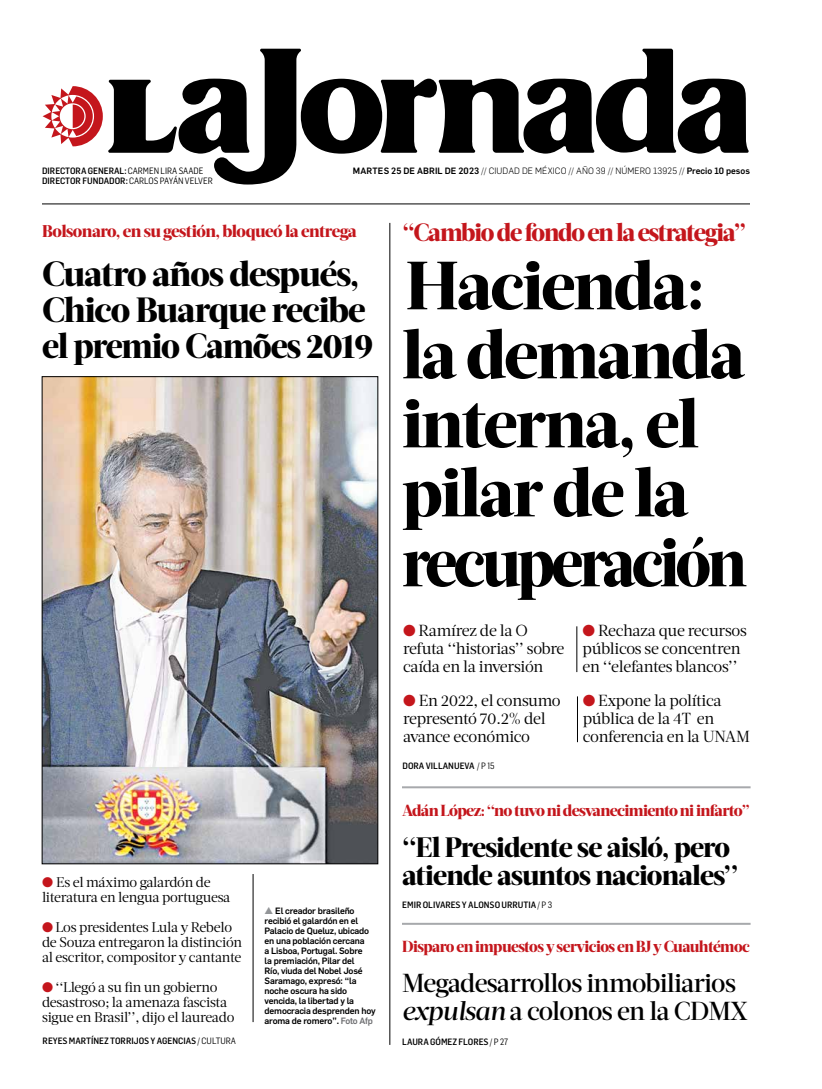
<style>
.page{position:relative;width:822px;height:1089px;background:#fff}
.page>*{position:absolute;margin:0;border:0;box-sizing:border-box;transform-origin:0 0}
.t1{font:800 68px/69.2px "Acta Headline";letter-spacing:-.03em;color:#000}
.t2{font:800 35px/36px "Acta Headline";letter-spacing:-.03em;color:#000}
.t3{font:800 28px/28px "Acta Headline";letter-spacing:-.03em;color:#000}
.t4{font:500 26px/28px "Acta Headline";letter-spacing:-.03em;color:#000}
.t5{font:800 25px "Acta Headline";letter-spacing:-.05em;color:#c4161c}
.t6{font:800 17px "Acta Headline";letter-spacing:-.03em;color:#c4161c}
.t7{font:16px/18px "Acta Deck";letter-spacing:-.02em;color:#000}
.t8{font:800 16px "Acta Headline";letter-spacing:-.04em;color:#c4161c}
.t9{font:14px/15px "Acta Deck";letter-spacing:-.02em;color:#000}
.t10{font:500 9px/10px "Flama";letter-spacing:-.02em;color:#000}
.t11{font:500 9px "Flama Semicond";color:#000}
.t12{font:300 9px "Flama";letter-spacing:.015em;color:#000}
.s1{font-weight:400}
.s2{font-weight:500}
.s3{color:#c4161c}
.s4{color:#939598}
.s5{color:#6d6e71}
.s6{font-style:italic}
</style>
<div class="page">
<svg style="left:43px;top:49px;width:706px;height:136px"></svg>
<hr style="left:42px;top:204px;width:708px;height:1px;background:#000">
<hr style="left:390px;top:223px;width:1px;height:822px;background:#000">
<img style="left:44px;top:379px;width:332px;height:483px">
<div style="left:42px;top:377px;width:336px;height:487px;border:1px solid #000"></div>
<hr style="left:253px;top:874px;width:1px;height:148px;background:#000">
<hr style="left:577px;top:696px;width:1px;height:46px;background:#000">
<hr style="left:577px;top:626px;width:1px;height:46px;background:#000">
<hr style="left:402px;top:786px;width:349px;height:2px;background:#a7a9ac">
<hr style="left:402px;top:923px;width:349px;height:2px;background:#a7a9ac">
<p class="t11" style="left:42px;top:165px;width:163px">DIRECTORA GENERAL: <span class="s1">CARMEN LIRA SAADE</span></p>
<p class="t12" style="left:353px;top:164px;width:399px"><span class="s2">martes 25 de abril de 2023</span> // CIUDAD DE MÉXICO // AÑO 39 // NÚM ERO 13925 // <span class="s2">Precio 10 pesos</span></p>
<p class="t11" style="left:42px;top:175px;width:172px">DIRECTOR FUNDADOR: <span class="s1">CARLOS PAYÁN VELVER</span></p>
<h3 class="t6" style="left:42px;top:220px;width:316px">Bolsonaro, en su gestión, bloqueó la entrega</h3>
<h2 class="t2" style="left:42px;top:256px;width:333px">Cuatro años después,<br>Chico Buarque recibe el premio Camões 2019</h2>
<h3 class="t9" style="left:42px;top:875px;width:190px"><span class="s3">●</span> Es el máximo galardón de literatura en lengua portuguesa</h3>
<h3 class="t9" style="left:42px;top:920px;width:202px"><span class="s3">●</span> Los presidentes Lula y Rebelo de Souza entregaron la distinción al escritor, compositor y cantante</h3>
<h3 class="t9" style="left:42px;top:980px;width:194px"><span class="s3">●</span> ‘‘Llegó a su fin un gobierno desastroso; la amenaza fascista sigue en Brasil’’, dijo el laureado</h3>
<p class="t11" style="left:43px;top:1035px;width:195px">REYES MARTÍNEZ TORRIJOS Y AGENCIAS <span class="s1">/ CULTURA</span></p>
<p class="t10" style="left:265px;top:905px;width:113px"><span class="s4">▲</span> El creador brasileño recibió el galardón en el<br>Palacio de Queluz, ubicado en una población cercana<br>a Lisboa, Portugal. Sobre<br>la premiación, Pilar del<br>Río, viuda del Nobel José<br>Saramago, expresó: ‘‘la noche oscura ha sido vencida, la libertad y la democracia desprenden hoy aroma de romero’’. <span class="s5">Foto Afp</span></p>
<h3 class="t5" style="left:402px;top:217px;width:345px">‘‘Cambio de fondo en la estrategia’’</h3>
<h1 class="t1" style="left:402px;top:252px;width:346px">Hacienda: la demanda interna, el pilar de la recuperación</h1>
<h3 class="t7" style="left:403px;top:622px;width:163px"><span class="s3">●</span> Ramírez de la O refuta ‘‘historias’’ sobre caída en la inversión</h3>
<h3 class="t7" style="left:583px;top:622px;width:166px"><span class="s3">●</span> Rechaza que recursos públicos se concentren en ‘‘elefantes blancos’’</h3>
<h3 class="t7" style="left:403px;top:692px;width:159px"><span class="s3">●</span> En 2022, el consumo representó 70.2% del avance económico</h3>
<h3 class="t7" style="left:583px;top:692px;width:169px"><span class="s3">●</span> Expone la política pública de la 4T en conferencia en la UNAM</h3>
<p class="t11" style="left:403px;top:760px;width:93px">DORA VILLANUEVA <span class="s1">/ P 15</span></p>
<h3 class="t8" style="left:402px;top:801px;width:350px">Adán López: ‘‘no tuvo ni desvanecimiento ni infarto’’</h3>
<h3 class="t3" style="left:402px;top:834px;width:338px">‘‘El Presidente se aisló, pero atiende asuntos nacionales’’</h3>
<p class="t11" style="left:402px;top:899px;width:152px">EMIR OLIVARES Y ALONSO URRUTIA <span class="s1">/ P 3</span></p>
<h3 class="t8" style="left:402px;top:937px;width:349px">Disparo en impuestos y servicios en BJ y Cuauhtémoc</h3>
<h3 class="t4" style="left:402px;top:969px;width:347px">Megadesarrollos inmobiliarios <span class="s6">expulsan</span> a colonos en la CDMX</h3>
<p class="t11" style="left:402px;top:1036px;width:108px">LAURA GÓMEZ FLORES <span class="s1">/ P 27</span></p>
</div>
